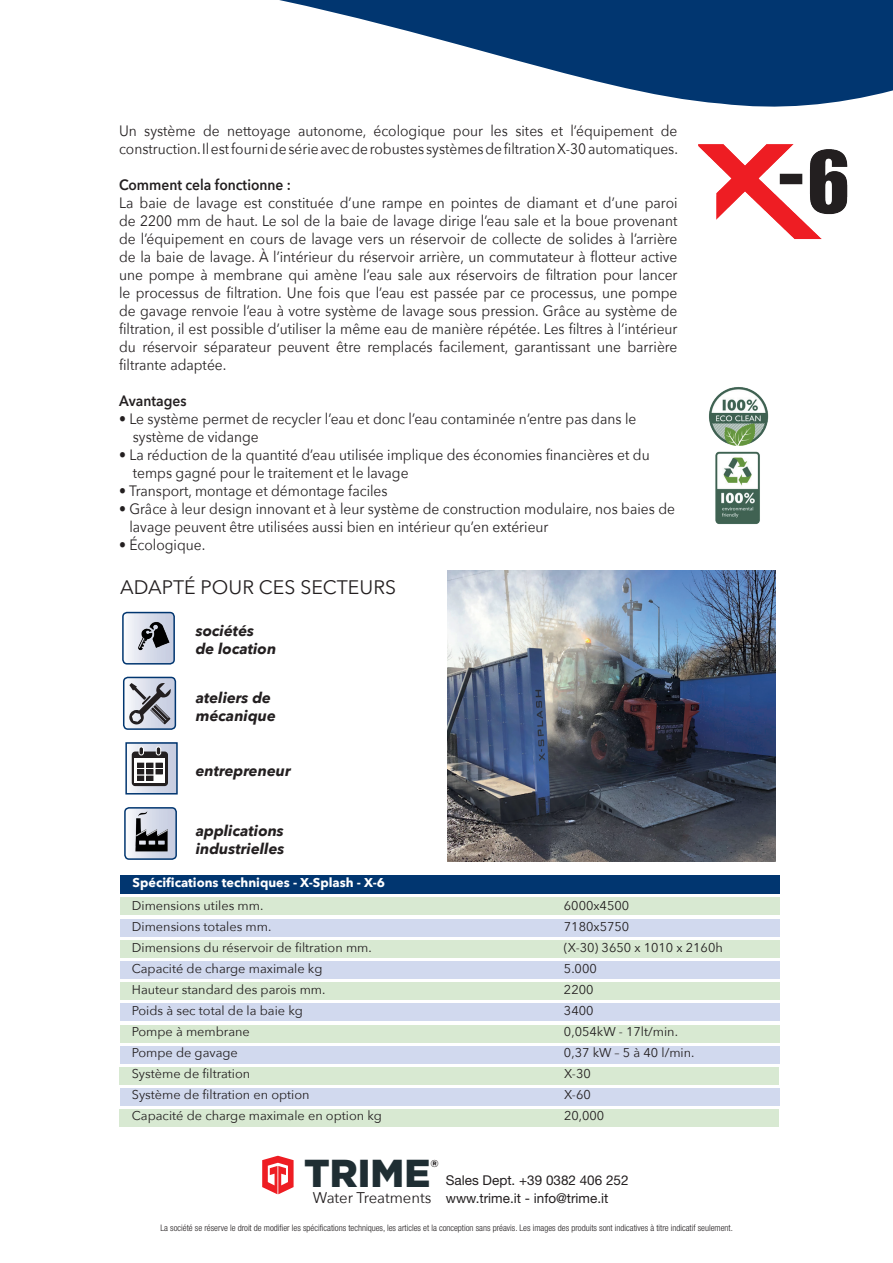
<style>
.page{position:relative;width:893px;height:1263px;background:#fff}
.page>*{position:absolute;margin:0;border:0;box-sizing:border-box;transform-origin:0 0}
.t1{font:900 38.85px "Gotham";color:#1f2e33}
.t2{font:19.5px "Avenir Next";color:#231f20}
.t3{font:15.45px "Avenir Next";color:#231f20;scale:.96 1}
.t4{font:15px/18px "Avenir Next";color:#231f20;scale:.92 1}
.t5{font:italic 700 15px/18px "Avenir Next";color:#231f20}
.t6{font:600 15px "Avenir Next";color:#231f20;scale:.92 1}
.t7{font:13.5px/18px "Helvetica Neue";color:#231f20}
.t8{font:12.75px "Avenir Next";color:#231f20}
.t9{font:700 12.75px "Avenir Next";color:#fff}
.t10{font:900 10.05px "Gotham";color:#231f20}
.t11{font:300 condensed 9px "Helvetica Neue LT Std";color:#231f20}
</style>
<div class="page">
<svg style="left:279px;top:0;width:614px;height:107px;fill:#013670"></svg>
<svg style="left:262px;top:1156px;width:32px;height:38px"></svg>
<div style="left:120px;top:1110px;width:659px;height:17px;background:#d8e9d2"></div>
<div style="left:120px;top:1067px;width:659px;height:17px;background:#d8e9d2"></div>
<div style="left:120px;top:1089px;width:659px;height:17px;background:#d1d9ee"></div>
<div style="left:120px;top:1046px;width:659px;height:17px;background:#d1d9ee"></div>
<div style="left:120px;top:1025px;width:659px;height:17px;background:#d8e9d2"></div>
<div style="left:120px;top:1004px;width:659px;height:17px;background:#d1d9ee"></div>
<div style="left:120px;top:983px;width:659px;height:17px;background:#d8e9d2"></div>
<div style="left:120px;top:961px;width:659px;height:17px;background:#d1d9ee"></div>
<div style="left:120px;top:940px;width:660px;height:17px;background:#d8e9d2"></div>
<div style="left:121px;top:919px;width:659px;height:17px;background:#d1d9ee"></div>
<div style="left:121px;top:898px;width:659px;height:17px;background:#d8e9d2"></div>
<div style="left:120px;top:875px;width:660px;height:18px;background:#013670"></div>
<img style="left:448px;top:570px;width:327px;height:291px">
<img style="left:709px;top:387px;width:60px;height:137px">
<svg style="left:123px;top:615px;width:51px;height:49px"></svg>
<img style="left:130px;top:617px;width:42px;height:35px">
<div style="left:122px;top:612px;width:53px;height:52px;border:2px solid #013670;border-radius:4px"></div>
<svg style="left:124px;top:677px;width:51px;height:50px;background:#acaeb7"></svg>
<div style="left:123px;top:677px;width:53px;height:53px;border:2px solid #013670;border-radius:4px"></div>
<svg style="left:125px;top:742px;width:53px;height:53px"></svg>
<svg style="left:130px;top:810px;width:44px;height:47px"></svg>
<img style="left:133px;top:810px;width:40px;height:43px">
<div style="left:124px;top:807px;width:53px;height:53px;border:2px solid #013670;border-radius:4px"></div>
<img style="left:698px;top:144px;width:150px;height:95px">
<p class="t4" style="left:119px;top:121px;width:609px">Un système de nettoyage autonome, écologique pour les sites et l’équipement de construction. Il est fourni de série avec de robustes systèmes de filtration X-30 automatiques.</p>
<p class="t6" style="left:119px;top:172px;width:188px">Comment cela fonctionne :</p>
<p class="t4" style="left:119px;top:193px;width:608px;text-align:justify">La baie de lavage est constituée d’une rampe en pointes de diamant et d’une paroi de 2200 mm de haut. Le sol de la baie de lavage dirige l’eau sale et la boue provenant de l’équipement en cours de lavage vers un réservoir de collecte de solides à l’arrière de la baie de lavage. À l’intérieur du réservoir arrière, un commutateur à flotteur active une pompe à membrane qui amène l’eau sale aux réservoirs de filtration pour lancer le processus de filtration. Une fois que l’eau est passée par ce processus, une pompe de gavage renvoie l’eau à votre système de lavage sous pression. Grâce au système de filtration, il est possible d’utiliser la même eau de manière répétée. Les filtres à l’intérieur du réservoir séparateur peuvent être remplacés facilement, garantissant une barrière filtrante adaptée.</p>
<p class="t6" style="left:119px;top:388px;width:75px">Avantages</p>
<p class="t4" style="left:133px;top:409px;width:549px;text-indent:-14px">• Le système permet de recycler l’eau et donc l’eau contaminée n’entre pas dans le système de vidange</p>
<p class="t4" style="left:133px;top:445px;width:563px;text-indent:-14px">• La réduction de la quantité d’eau utilisée implique des économies financières et du temps gagné pour le traitement et le lavage</p>
<p class="t4" style="left:119px;top:481px;width:293px">• Transport, montage et démontage faciles</p>
<p class="t4" style="left:129px;top:499px;width:595px;text-indent:-10px">• Grâce à leur design innovant et à leur système de construction modulaire, nos baies de lavage peuvent être utilisées aussi bien en intérieur qu’en extérieur</p>
<p class="t4" style="left:119px;top:535px;width:95px">• Écologique.</p>
<h2 class="t2" style="left:120px;top:571px;width:277px">ADAPTÉ POUR CES SECTEURS</h2>
<p class="t5" style="left:196px;top:621px;width:82px">sociétés de location</p>
<p class="t5" style="left:196px;top:689px;width:82px">ateliers de mécanique</p>
<p class="t5" style="left:196px;top:761px;width:96px">entrepreneur</p>
<p class="t5" style="left:196px;top:821px;width:90px">applications industrielles</p>
<p class="t9" style="left:132px;top:871px;width:254px">Spécifications techniques - X-Splash - X-6</p>
<p class="t8" style="left:132px;top:895px;width:133px">Dimensions utiles mm.</p>
<p class="t8" style="left:564px;top:895px;width:67px">6000x4500</p>
<p class="t8" style="left:132px;top:916px;width:141px">Dimensions totales mm.</p>
<p class="t8" style="left:564px;top:916px;width:67px">7180x5750</p>
<p class="t8" style="left:132px;top:937px;width:241px">Dimensions du réservoir de filtration mm.</p>
<p class="t8" style="left:564px;top:937px;width:160px">(X-30) 3650 x 1010 x 2160h</p>
<p class="t8" style="left:132px;top:958px;width:192px">Capacité de charge maximale kg</p>
<p class="t8" style="left:564px;top:958px;width:34px">5.000</p>
<p class="t8" style="left:132px;top:979px;width:195px">Hauteur standard des parois mm.</p>
<p class="t8" style="left:564px;top:979px;width:31px">2200</p>
<p class="t8" style="left:132px;top:1000px;width:172px">Poids à sec total de la baie kg</p>
<p class="t8" style="left:564px;top:1000px;width:31px">3400</p>
<p class="t8" style="left:132px;top:1021px;width:119px">Pompe à membrane</p>
<p class="t8" style="left:564px;top:1021px;width:116px">0,054kW - 17lt/min.</p>
<p class="t8" style="left:132px;top:1042px;width:107px">Pompe de gavage</p>
<p class="t8" style="left:564px;top:1042px;width:132px">0,37 kW – 5 à 40 l/min.</p>
<p class="t8" style="left:132px;top:1063px;width:120px">Système de filtration</p>
<p class="t8" style="left:564px;top:1063px;width:28px">X-30</p>
<p class="t8" style="left:132px;top:1084px;width:179px">Système de filtration en option</p>
<p class="t8" style="left:564px;top:1084px;width:28px">X-60</p>
<p class="t8" style="left:132px;top:1105px;width:252px">Capacité de charge maximale en option kg</p>
<p class="t8" style="left:564px;top:1105px;width:42px">20,000</p>
<h1 class="t1" style="left:304px;top:1151px;width:128px">TRIME</h1>
<p class="t10" style="left:430px;top:1157px;width:10px">®</p>
<p class="t3" style="left:313px;top:1185px;width:125px">Water Treatments</p>
<p class="t7" style="left:446px;top:1170px;width:184px">Sales Dept. +39 0382 406 252 www.trime.it - info@trime.it</p>
<p class="t11" style="left:160px;top:1223px;width:574px">La société se réserve le droit de modifier les spécifications techniques, les articles et la conception sans préavis. Les images des produits sont indicatives à titre indicatif seulement.</p>
</div>
